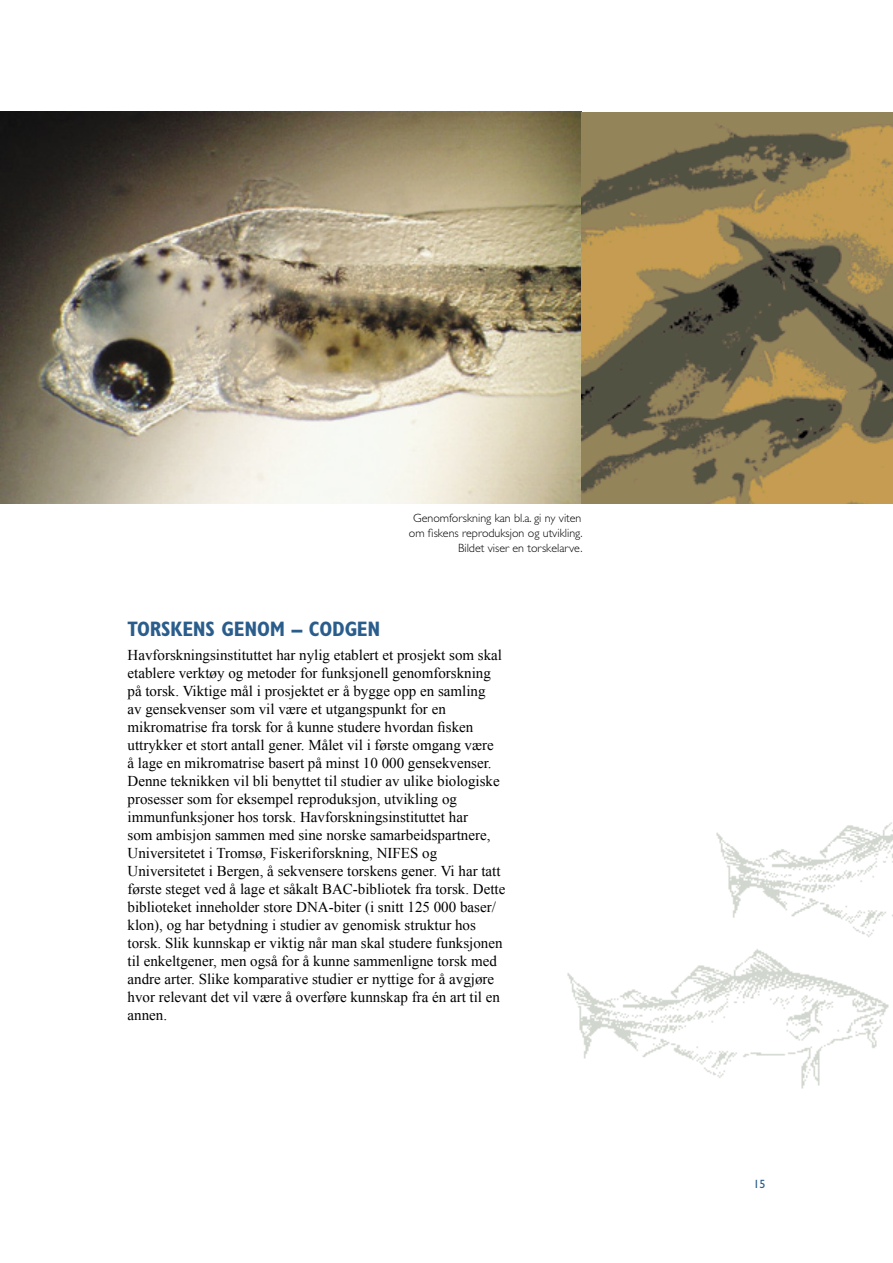
<style>
.page{position:relative;width:893px;height:1263px;background:#fff}
.page>*{position:absolute;margin:0;border:0;box-sizing:border-box;transform-origin:0 0}
.t1{font:700 condensed 21px "Gill Sans";letter-spacing:-.01em;color:#2a5d8c}
.t2{font:15px/18px "Times New Roman";color:#000}
.Fig__tekst{font:300 12px "Gill Sans";color:#000}
.t3{font:12px "Gill Sans";color:#2a5d8c}
</style>
<div class="page">
<img style="left:0;top:112px;width:893px;height:392px">
<svg style="left:581px;top:112px;width:312px;height:391px;background:#8a784e"></svg>
<img style="left:567px;top:952px;width:322px;height:137px">
<img style="left:716px;top:822px;width:177px;height:130px">
<p class="Fig__tekst" style="left:413px;top:511px;width:170px">Genomforskning kan bl.a. gi ny viten</p>
<p class="Fig__tekst" style="left:409px;top:526px;width:175px">om fiskens reproduksjon og utvikling.</p>
<p class="Fig__tekst" style="left:458px;top:541px;width:126px">Bildet viser en torskelarve.</p>
<p class="t1" style="left:128px;top:617px;width:254px">TORSKENS GENOM – CODGEN</p>
<p class="t2" style="left:128px;top:646px;width:379px">Havforskningsinstituttet har nylig etablert et prosjekt som skal etablere verktøy og metoder for funksjonell genomforskning på torsk. Viktige mål i prosjektet er å bygge opp en samling<br>av gensekvenser som vil være et utgangspunkt for en mikromatrise fra torsk for å kunne studere hvordan fisken uttrykker et stort antall gener. Målet vil i første omgang være<br>å lage en mikromatrise basert på minst 10 000 gensekvenser.<br>Denne teknikken vil bli benyttet til studier av ulike biologiske prosesser som for eksempel reproduksjon, utvikling og immunfunksjoner hos torsk. Havforskningsinstituttet har<br>som ambisjon sammen med sine norske samarbeidspartnere, Universitetet i Tromsø, Fiskeriforskning, NIFES og Universitetet i Bergen, å sekvensere torskens gener. Vi har tatt første steget ved å lage et såkalt BAC-bibliotek fra torsk. Dette biblioteket inneholder store DNA-biter (i snitt 125 000 baser/ klon), og har betydning i studier av genomisk struktur hos torsk. Slik kunnskap er viktig når man skal studere funksjonen til enkeltgener, men også for å kunne sammenligne torsk med andre arter. Slike komparative studier er nyttige for å avgjøre hvor relevant det vil være å overføre kunnskap fra én art til en annen.</p>
<p class="t3" style="left:753px;top:1177px;width:13px">15</p>
</div>
